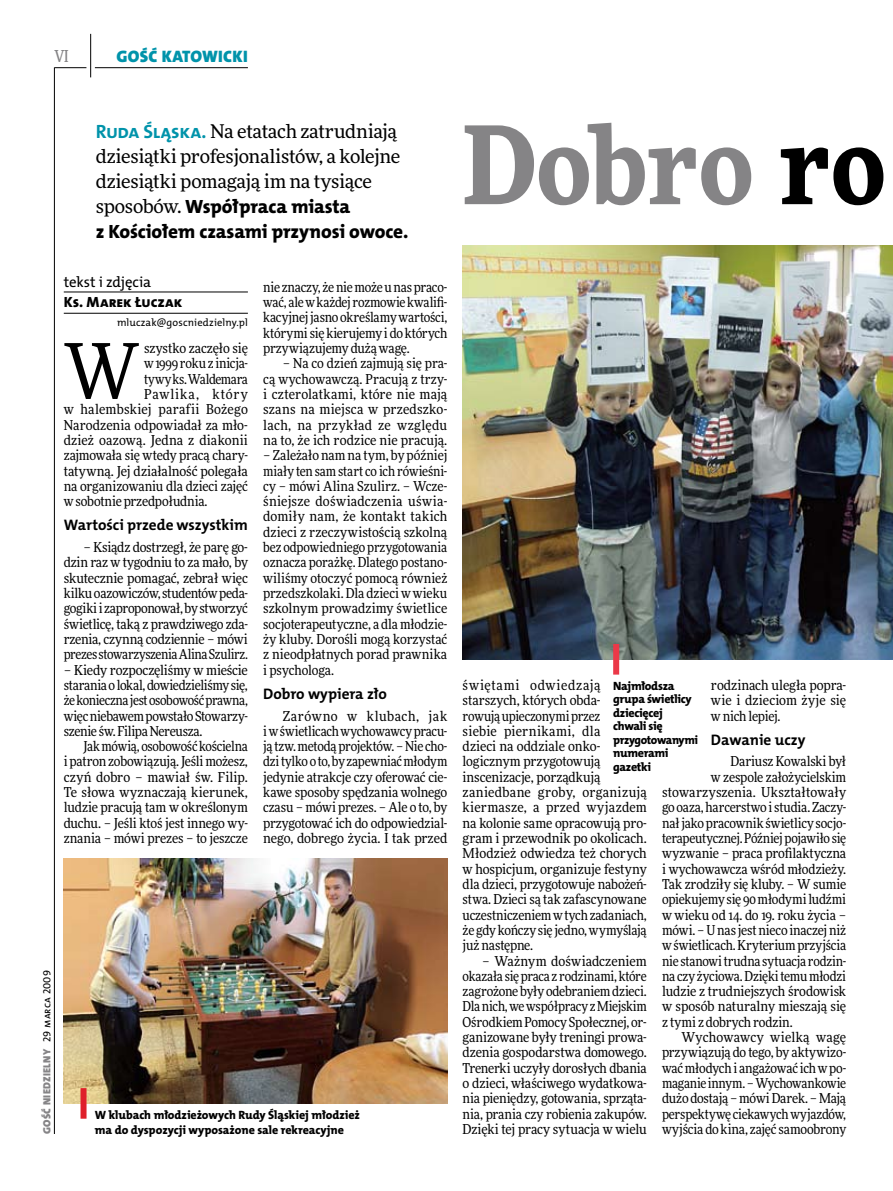
<style>
.page{position:relative;width:893px;height:1191px;background:#fff}
.page>*{position:absolute;margin:0;border:0;box-sizing:border-box;transform-origin:0 0}
.t1{font:900 108px "Freeday Narrow";color:#858486}
.t2{font:76.95px "Freeday Narrow News";color:#000}
.t3{font:19.35px/24.9px "The Mix HP8 Ex Bld";letter-spacing:-.005em;color:#000}
.t4{font:18.9px/24.9px "Freeday News";letter-spacing:-.02em;color:#000}
.t5{font:16.65px "The Mix HP9 Blk";letter-spacing:.02em;color:#0093aa}
.t6{font:500 16.5px "Freeday Narrow";color:#858486;scale:.9 1}
.t7{font:15.3px "The Mix HP7 Bld";color:#000}
.t8{font:14.85px "The Mix HP8 Ex Bld";color:#000}
.t9{font:14.85px "The Mix HP5 Plain";color:#000}
.t10{font:13.65px/15.3px "Freeday Narrow News";letter-spacing:-.01em;color:#000;text-align:justify}
.t11{font:13.65px "Freeday Narrow News";letter-spacing:.015em;color:#000}
.t12{font:13.65px "Freeday Narrow News";letter-spacing:.01em;color:#000}
.t13{font:13.65px "Freeday Narrow News";letter-spacing:.06em;color:#000}
.t14{font:12px/13.5px "The Mix HP8 Ex Bld";letter-spacing:-.015em;color:#000}
.t15{font:10.5px "The Mix HP9 Blk";letter-spacing:.025em;color:#858486}
.t16{font:10.5px "The Mix HP5 Plain";color:#000}
.s1{font-family:"The Mix HP7 Bld";font-size:19.35px;color:#0093aa}
.s2{font-family:"Freeday News";font-size:18.9px}
.s3{font-family:"The Mix HP5 Plain";color:#000}
.s4{color:#000}
</style>
<div class="page">
<hr style="left:54px;top:67px;width:1px;height:1067px;background:#000">
<hr style="left:90px;top:34px;width:1px;height:43px;background:#000">
<hr style="left:54px;top:67px;width:32px;height:1px;background:#000">
<hr style="left:95px;top:67px;width:153px;height:1px;background:#000">
<hr style="left:64px;top:292px;width:184px;height:1px;background:#000">
<hr style="left:64px;top:313px;width:184px;height:1px;background:#000">
<img style="left:463px;top:246px;width:430px;height:413px">
<img style="left:64px;top:858px;width:383px;height:245px">
<div style="left:81px;top:1088px;width:6px;height:30px;background:#df1f2a"></div>
<div style="left:613px;top:644px;width:6px;height:30px;background:#eb3848"></div>
<p class="t6" style="left:54px;top:46px;width:17px">VI</p>
<p class="t5" style="left:117px;top:46px;width:133px">GOŚĆ KATOWICKI</p>
<h3 class="t4" style="left:96px;top:118px;width:306px"><span class="s1">Ruda Śląska.</span> Na etatach zatrudniają dziesiątki profesjonalistów, a kolejne dziesiątki pomagają im na tysiące</h3>
<h3 class="t3" style="left:96px;top:194px;width:314px"><span class="s2">sposobów.</span> Współpraca miasta<br>z Kościołem czasami przynosi owoce.</h3>
<p class="t9" style="left:64px;top:272px;width:89px">tekst i zdjęcia</p>
<p class="t8" style="left:64px;top:292px;width:120px">Ks. Marek Łuczak</p>
<p class="t16" style="left:117px;top:316px;width:132px">mluczak@goscniedzielny.pl</p>
<p class="t10" style="left:263px;top:279px;width:186px">nie znaczy, żeniemoże unas praco&shy;wać, alewkażdej rozmowie kwalifi&shy;kacyjnej jasno określamy wartości, którymisię kierujemy i do których przywiązujemy dużą wagę.</p>
<p class="t10" style="left:263px;top:356px;width:186px;text-indent:20px">– Na co dzień zajmują się pra&shy;cą wychowawczą. Pracują z trzy&shy;i czterolatkami, które nie mają szans na miejsca w przedszko&shy;lach, na przykład ze względu na to, że ich rodzice nie pracują.</p>
<p class="t10" style="left:263px;top:447px;width:186px">– Zależało nam na tym, by później miały ten sam start co ich rówieśni&shy;cy – mówi Alina Szulirz. – Wcze&shy;śniejsze doświadczenia uświa&shy;domiły nam, że kontakt takich dzieci z rzeczywistością szkolną bez odpowiedniego przygotowania oznacza porażkę. Dlatego postano&shy;wiliśmy otoczyć pomocą również przedszkolaki. Dla dzieci w wieku szkolnym prowadzimy świetlice socjoterapeutyczne, a dla młodzie&shy;ży kluby. Dorośli mogą korzystać z nieodpłatnych porad prawnika i psychologa.</p>
<p class="t7" style="left:263px;top:683px;width:125px">Dobro wypiera zło</p>
<p class="t10" style="left:263px;top:708px;width:186px;text-indent:20px">Zarówno w klubach, jak iwświetlicach wychowawcy pracu&shy;ją tzw. metodą projektów. – Nie cho&shy;dzi tylko o to, by zapewniać młodym jedynie atrakcje czy oferować cie&shy;kawe sposoby spędzania wolnego czasu – mówi prezes. – Ale o to, by przygotować ich do odpowiedzial&shy;nego, dobrego życia. I tak przed</p>
<h2 class="t2" style="left:64px;top:324px;width:77px">W</h2>
<p class="t10" style="left:144px;top:340px;width:105px">szystko zaczęło się</p>
<p class="t10" style="left:144px;top:356px;width:105px">w1999 roku z inicja-</p>
<p class="t10" style="left:144px;top:371px;width:105px">tywy ks.Waldemara</p>
<p class="t13" style="left:144px;top:386px;width:105px">Pawlika, który</p>
<p class="t11" style="left:64px;top:401px;width:186px">w halembskiej parafii Bożego</p>
<p class="t10" style="left:64px;top:417px;width:186px">Narodzenia odpowiadał za mło-</p>
<p class="t12" style="left:64px;top:431px;width:186px">dzież oazową. Jedna z diakonii</p>
<p class="t10" style="left:64px;top:447px;width:186px">zajmowała się wtedy pracą chary-</p>
<p class="t10" style="left:64px;top:463px;width:186px">tatywną. Jej działalność polegała</p>
<p class="t10" style="left:64px;top:478px;width:186px">na organizowaniu dla dzieci zajęć</p>
<p class="t10" style="left:64px;top:493px;width:145px">w sobotnie przedpołudnia.</p>
<p class="t7" style="left:64px;top:515px;width:186px">Wartości przede wszystkim</p>
<p class="t10" style="left:64px;top:539px;width:186px;text-indent:20px">– Ksiądz dostrzegł, że parę go&shy;dzin raz w tygodniu to za mało, by skutecznie pomagać, zebrał więc kilku oazowiczów, studentów peda&shy;gogiki i zaproponował, by stworzyć świetlicę, taką z prawdziwego zda&shy;rzenia, czynną codziennie – mówi prezes stowarzyszenia Alina Szulirz.</p>
<p class="t10" style="left:64px;top:662px;width:186px">– Kiedy rozpoczęliśmy w mieście starania olokal, dowiedzieliśmy się, żekonieczna jestosobowość prawna, więc niebawem powstało Stowarzy&shy;szenie św. Filipa Nereusza.</p>
<p class="t10" style="left:64px;top:738px;width:186px;text-indent:20px">Jak mówią, osobowość kościelna i patron zobowiązują. Jeśli możesz, czyń dobro – mawiał św. Filip.<br>Te słowa wyznaczają kierunek, ludzie pracują tam w określonym duchu. – Jeśli ktoś jest innego wy&shy;znania – mówi prezes – to jeszcze</p>
<p class="t15" style="left:40px;top:1134px;width:165px;rotate:-90deg">GOŚĆ NIEDZIELNY <span class="s3">29 marca 2009</span></p>
<p class="t14" style="left:95px;top:1107px;width:267px;line-height:15.3px">W klubach młodzieżowych Rudy Śląskiej młodzież ma do dyspozycji wyposażone sale rekreacyjne</p>
<h1 class="t1" style="left:463px;top:95px;width:425px">Dobro <span class="s4">ro</span></h1>
<p class="t10" style="left:463px;top:677px;width:186px;text-align:left">świętami odwiedzają starszych, których obda-<br>rowują upieczonymi przez<br>siebie piernikami, dla<br>dzieci na oddziale onko&shy;logicznym przygotowują inscenizacje, porządkują zaniedbane groby, organizują kiermasze, a przed wyjazdem na kolonie same opracowują pro&shy;gram i przewodnik po okolicach.<br>Młodzież odwiedza też chorych w hospicjum, organizuje festyny dla dzieci, przygotowuje nabożeń&shy;stwa. Dzieci są tak zafascynowane uczestniczeniem wtych zadaniach, że gdy kończy się jedno, wymyślają już następne.</p>
<p class="t10" style="left:463px;top:953px;width:186px;text-indent:20px">– Ważnym doświadczeniem okazała się praca z rodzinami, które zagrożone były odebraniem dzieci.<br>Dla nich, wewspółpracy zMiejskim Ośrodkiem Pomocy Społecznej, or&shy;ganizowane były treningi prowa&shy;dzenia gospodarstwa domowego.<br>Trenerki uczyły dorosłych dbania o dzieci, właściwego wydatkowa&shy;nia pieniędzy, gotowania, sprząta&shy;nia, prania czy robienia zakupów.<br>Dzięki tej pracy sytuacja w wielu</p>
<p class="t10" style="left:711px;top:677px;width:137px">rodzinach uległa popra&shy;wie i dzieciom żyje się w nich lepiej.</p>
<p class="t7" style="left:711px;top:729px;width:96px">Dawanie uczy</p>
<p class="t10" style="left:730px;top:754px;width:117px">Dariusz Kowalski był</p>
<p class="t10" style="left:711px;top:769px;width:137px">w zespole założycielskim</p>
<p class="t11" style="left:662px;top:784px;width:186px">stowarzyszenia. Ukształtowały</p>
<p class="t10" style="left:662px;top:799px;width:186px">go oaza, harcerstwo istudia. Zaczy-</p>
<p class="t10" style="left:662px;top:815px;width:186px">nał jako pracownik świetlicy socjo-</p>
<p class="t10" style="left:662px;top:830px;width:186px">terapeutycznej. Później pojawiło się</p>
<p class="t10" style="left:662px;top:845px;width:186px">wyzwanie – praca profilaktyczna</p>
<p class="t10" style="left:662px;top:861px;width:186px">i wychowawcza wśród młodzieży.</p>
<p class="t10" style="left:662px;top:876px;width:186px">Tak zrodziły się kluby. – W sumie</p>
<p class="t10" style="left:662px;top:891px;width:186px">opiekujemy się 90 młodymi ludźmi</p>
<p class="t10" style="left:662px;top:907px;width:186px">w wieku od 14. do 19. roku życia –</p>
<p class="t10" style="left:662px;top:922px;width:186px">mówi. – Unas jestnieco inaczej niż</p>
<p class="t10" style="left:662px;top:937px;width:186px">wświetlicach. Kryterium przyjścia</p>
<p class="t10" style="left:662px;top:953px;width:186px">nie stanowi trudna sytuacja rodzin-</p>
<p class="t10" style="left:662px;top:968px;width:186px">na czy życiowa. Dzięki temu młodzi</p>
<p class="t10" style="left:662px;top:983px;width:186px">ludzie z trudniejszych środowisk</p>
<p class="t10" style="left:662px;top:998px;width:186px">w sposób naturalny mieszają się</p>
<p class="t10" style="left:662px;top:1014px;width:132px">z tymi z dobrych rodzin.</p>
<p class="t12" style="left:682px;top:1028px;width:166px">Wychowawcy wielką wagę</p>
<p class="t10" style="left:662px;top:1044px;width:186px">przywiązują do tego, by aktywizo-</p>
<p class="t10" style="left:662px;top:1060px;width:186px">wać młodych i angażować ichwpo-</p>
<p class="t10" style="left:662px;top:1075px;width:186px">maganie innym. – Wychowankowie</p>
<p class="t10" style="left:662px;top:1090px;width:186px">dużo dostają – mówi Darek. – Mają</p>
<p class="t10" style="left:662px;top:1106px;width:186px">perspektywę ciekawych wyjazdów,</p>
<p class="t10" style="left:662px;top:1121px;width:186px">wyjścia do kina, zajęć samoobrony</p>
<p class="t14" style="left:613px;top:679px;width:86px">Najmłodsza grupa świetlicy dziecięcej chwali się przygotowanymi numerami gazetki</p>
</div>
